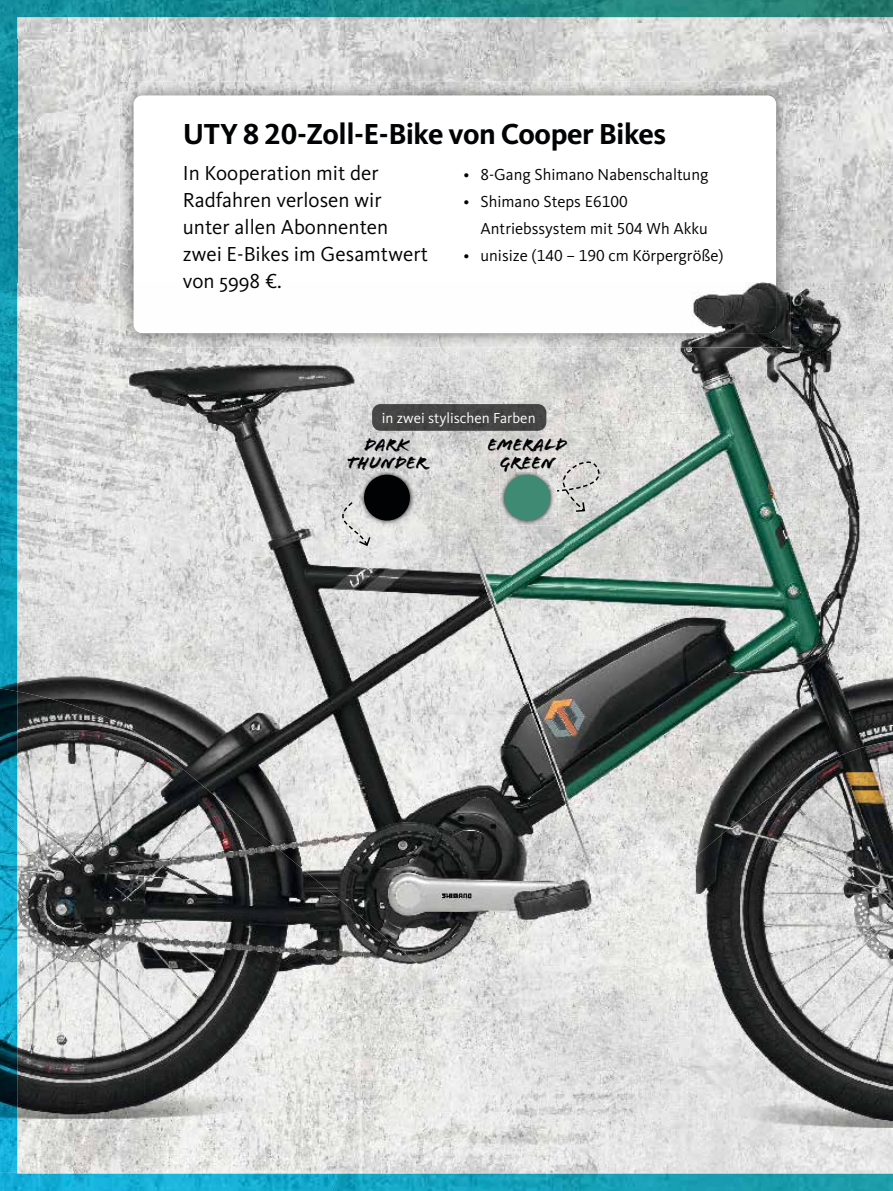
<style>
.page{position:relative;width:893px;height:1191px;background:#fff}
.page>*{position:absolute;margin:0;border:0;box-sizing:border-box;transform-origin:0 0}
.t1{font:700 30px "Kievit OT";letter-spacing:-.015em;color:#000204}
.t2{font:21px/27px "Kievit OT";color:#000204}
.t3{font:18px/18px "Flood Std";color:#000204;text-align:center}
.t4{font:16.5px/27px "Kievit OT";color:#000204}
.t5{font:15px "Kievit OT";color:#fff}
</style>
<div class="page">
<img style="left:0;top:40px;width:893px;height:1151px">
<img style="left:119px;top:81px;width:671px;height:266px">
<div style="left:134px;top:96px;width:642px;height:237px;background:#fff;border-radius:9px"></div>
<img style="left:17px;top:707px;width:127px;height:465px">
<img style="left:144px;top:814px;width:105px;height:358px">
<img style="left:775px;top:760px;width:118px;height:412px">
<img style="left:249px;top:867px;width:52px;height:305px">
<img style="left:722px;top:867px;width:53px;height:305px">
<img style="left:301px;top:920px;width:53px;height:252px">
<img style="left:617px;top:867px;width:105px;height:305px">
<img style="left:354px;top:920px;width:53px;height:252px">
<img style="left:407px;top:973px;width:52px;height:199px">
<img style="left:565px;top:973px;width:52px;height:199px">
<img style="left:459px;top:1026px;width:106px;height:146px">
<img style="left:17px;top:282px;width:128px;height:425px">
<img style="left:774px;top:282px;width:119px;height:478px">
<img style="left:144px;top:347px;width:420px;height:467px">
<img style="left:564px;top:347px;width:211px;height:520px">
<img style="left:78px;top:706px;width:67px;height:32px">
<img style="left:774px;top:760px;width:57px;height:34px">
<img style="left:236px;top:813px;width:329px;height:54px">
<img style="left:299px;top:866px;width:386px;height:54px">
<img style="left:364px;top:919px;width:264px;height:54px">
<img style="left:429px;top:972px;width:147px;height:54px">
<img style="left:493px;top:1025px;width:35px;height:17px">
<img style="left:134px;top:282px;width:642px;height:51px">
<img style="left:501px;top:456px;width:55px;height:14px">
<img style="left:348px;top:456px;width:82px;height:14px">
<img style="left:372px;top:404px;width:174px;height:27px">
<img style="left:359px;top:470px;width:56px;height:55px">
<div style="left:364px;top:474px;width:46px;height:46px;background:#000204;border-radius:50%"></div>
<img style="left:500px;top:470px;width:55px;height:55px">
<img style="left:501px;top:470px;width:54px;height:2px">
<div style="left:504px;top:474px;width:46px;height:46px;background:#3f8a73;border-radius:50%"></div>
<svg style="left:327px;top:500px;width:45px;height:47px;background:#cfcfce"></svg>
<svg style="left:555px;top:460px;width:47px;height:53px;background:#ccccc8"></svg>
<img style="left:0;top:0;width:893px;height:40px">
<img style="left:0;top:39px;width:17px;height:649px">
<img style="left:0;top:688px;width:17px;height:484px">
<h1 class="t1" style="left:183px;top:116px;width:485px">UTY 8 20-Zoll-E-Bike von Cooper Bikes</h1>
<p class="t2" style="left:183px;top:159px;width:247px">In Kooperation mit der<br>Radfahren verlosen wir unter allen Abonnenten zwei E-Bikes im Gesamtwert von 5998 €.</p>
<p class="t4" style="left:463px;top:161px;width:246px">• 8-Gang Shimano Nabenschaltung</p>
<p class="t4" style="left:480px;top:188px;width:229px;text-indent:-17px">• Shimano Steps E6100<br>Antriebssystem mit 504 Wh Akku</p>
<p class="t4" style="left:463px;top:242px;width:262px">• unisize (140 – 190 cm Körpergröße)</p>
<p class="t5" style="left:382px;top:409px;width:155px">in zwei stylischen Farben</p>
<p class="t3" style="left:347px;top:436px;width:82px">DARK<br>THUNDER</p>
<p class="t3" style="left:487px;top:436px;width:81px">EMERALD<br>GREEN</p>
</div>
